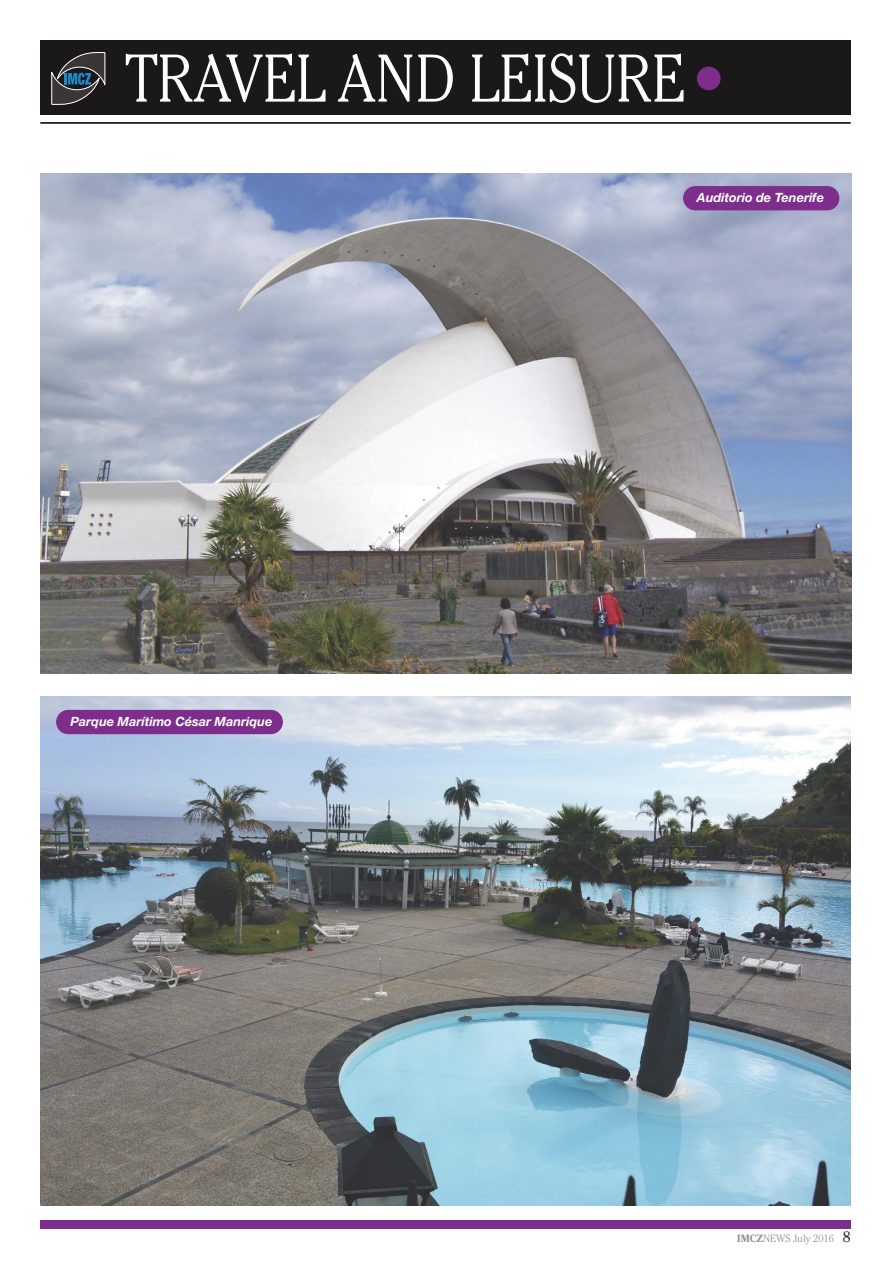
<style>
.page{position:relative;width:893px;height:1263px;background:#fff}
.page>*{position:absolute;margin:0;border:0;box-sizing:border-box;transform-origin:0 0}
.t1{font:300 66.9px "Cheltenham";color:#fff;scale:.87 1}
.t2{font:italic 700 12.75px "Helvetica Neue";color:#fff}
.t3{font:300 10.5px "Cheltenham";color:#939393}
.s1{font-family:"Helvetica Neue";font-weight:900;font-stretch:condensed;font-size:66.3px;color:#7d2d8c}
.s2{font-weight:700}
.s3{font-weight:400;font-size:15px;color:#272627}
</style>
<div class="page">
<div style="left:40px;top:1220px;width:810px;height:9px;background:#7d2d8c"></div>
<div style="left:40px;top:41px;width:810px;height:74px;background:#1b1819"></div>
<svg style="left:51px;top:52px;width:54px;height:53px"></svg>
<hr style="left:40px;top:122px;width:810px;height:2px;background:#272627">
<img style="left:40px;top:174px;width:811px;height:500px">
<div style="left:683px;top:186px;width:156px;height:24px;background:#7d2d8c;border-radius:12px"></div>
<img style="left:40px;top:696px;width:810px;height:510px">
<div style="left:56px;top:710px;width:227px;height:24px;background:#7d2d8c;border-radius:12px"></div>
<h1 class="t1" style="left:126px;top:52px;width:691px">TRAVEL AND LEISURE<span class="s1">•</span></h1>
<p class="t2" style="left:70px;top:716px;width:203px">Parque Marítimo César Manrique</p>
<p class="t2" style="left:697px;top:193px;width:129px">Auditorio de Tenerife</p>
<p class="t3" style="left:737px;top:1234px;width:115px"><span class="s2">IMCZ</span>NEWS July 2016 <span class="s3">8</span></p>
</div>
